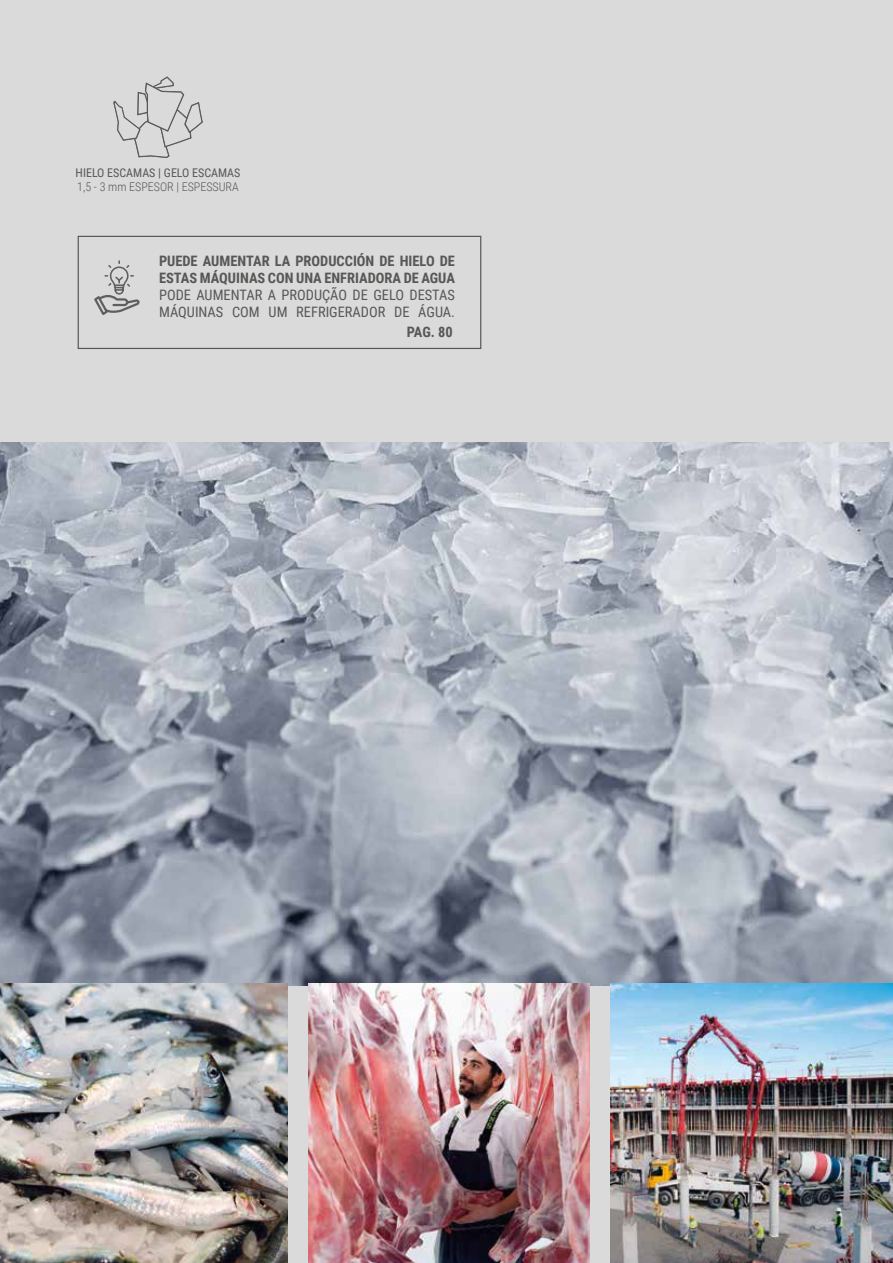
<style>
.page{position:relative;width:893px;height:1263px;background:#dadada}
.page>*{position:absolute;margin:0;border:0;box-sizing:border-box;transform-origin:0 0}
.t1{font:700 14.4px/17.2px "Roboto Condensed";color:#575756}
.t2{font:14.4px/17.2px "Roboto Condensed";color:#575756}
.t3{font:12px "Roboto Condensed";color:#575756}
.t4{font:300 12px "Roboto Condensed";color:#575756}
</style>
<div class="page">
<img style="left:0;top:442px;width:893px;height:543px">
<img style="left:0;top:984px;width:288px;height:279px">
<img style="left:308px;top:983px;width:282px;height:280px">
<img style="left:611px;top:984px;width:282px;height:279px">
<svg style="left:113px;top:71px;width:90px;height:87px;background:#cecece"></svg>
<div style="left:78px;top:236px;width:403px;height:113px;border:1px solid #575756"></div>
<div style="left:89px;top:264px;width:56px;height:55px;background:#dadada"></div>
<svg style="left:92px;top:259px;width:50px;height:56px"></svg>
<p class="t3" style="left:76px;top:164px;width:166px">HIELO ESCAMAS | GELO ESCAMAS</p>
<p class="t4" style="left:77px;top:178px;width:163px">1,5 - 3 mm ESPESOR | ESPESSURA</p>
<p class="t1" style="left:159px;top:251px;width:297px">PUEDE AUMENTAR LA PRODUCCIÓN DE HIELO DE<br>ESTAS MÁQUINAS CON UNA ENFRIADORA DE AGUA</p>
<p class="t2" style="left:159px;top:286px;width:297px">PODE AUMENTAR A PRODUÇÃO DE GELO DESTAS<br>MÁQUINAS COM UM REFRIGERADOR DE ÁGUA.</p>
<p class="t1" style="left:407px;top:323px;width:47px">PAG. 80</p>
</div>
